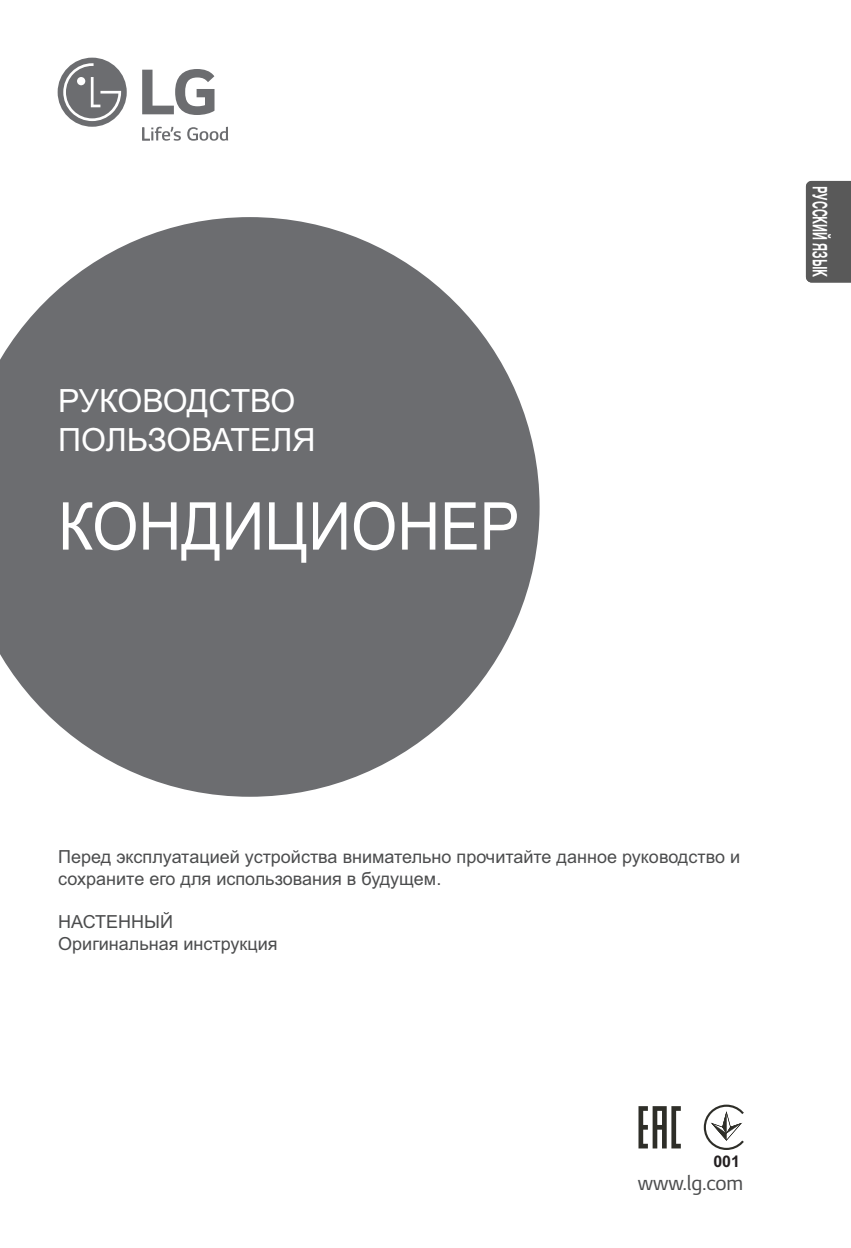
<style>
.page{position:relative;width:851px;height:1248px;background:#fff}
.page>*{position:absolute;margin:0;border:0;box-sizing:border-box;transform-origin:0 0}
.t1{font:66px "Arial";color:#fff;scale:.9 1}
.t2{font:32px/38.4px "Arial";letter-spacing:-.01em;color:#fff}
.t3{font:22px "LG Smart";color:#4b4c4d}
.t4{font:700 20px "Helvetica";color:#fff;scale:.55 1}
.t5{font:18px/21.6px "Arial";color:#4b4c4d}
.t6{font:700 16px "Arial";color:#231f20}
</style>
<div class="page">
<svg style="left:703px;top:1104px;width:41px;height:45px"></svg>
<svg style="left:638px;top:1106px;width:42px;height:42px"></svg>
<svg style="left:58px;top:58px;width:69px;height:69px"></svg>
<svg style="left:142px;top:127px;width:39px;height:14px"></svg>
<svg style="left:187px;top:127px;width:41px;height:14px"></svg>
<svg style="left:142px;top:69px;width:72px;height:46px"></svg>
<svg style="left:0;top:217px;width:539px;height:579px;fill:#6c6d70"></svg>
<div style="left:805px;top:181px;width:45px;height:101px;background:#595959"></div>
<h2 class="t2" style="left:58px;top:382px;width:259px">РУКОВОДСТВО<br>ПОЛЬЗОВАТЕЛЯ</h2>
<h1 class="t1" style="left:58px;top:488px;width:514px">КОНДИЦИОНЕР</h1>
<p class="t4" style="left:827px;top:186px;width:167px;rotate:90deg">РУССКИЙ ЯЗЫК</p>
<p class="t5" style="left:58px;top:846px;width:683px">Перед эксплуатацией устройства внимательно прочитайте данное руководство и сохраните его для использования в будущем.</p>
<p class="t5" style="left:58px;top:911px;width:221px">НАСТЕННЫЙ<br>Оригинальная инструкция</p>
<p class="t6" style="left:713px;top:1151px;width:28px">001</p>
<p class="t3" style="left:637px;top:1175px;width:107px">www.lg.com</p>
</div>
